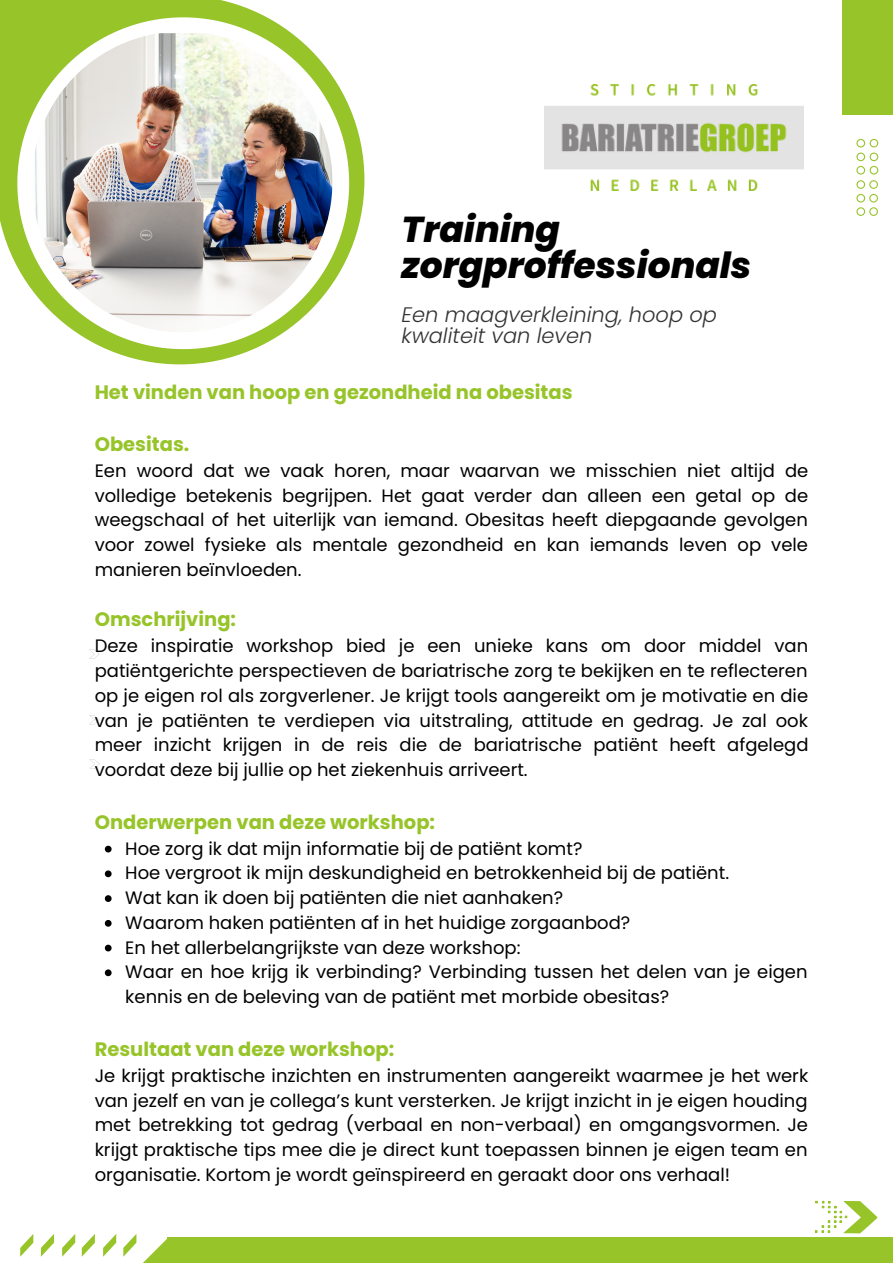
<style>
.page{position:relative;width:893px;height:1264px;background:#fff}
.page>*{position:absolute;margin:0;border:0;box-sizing:border-box;transform-origin:0 0}
.t1{font:italic 800 36px/36px "Poppins";color:#000}
.t2{font:italic 300 21px/20.2px "Poppins";color:#333}
.t3{font:700 19.5px "Poppins";color:#96c429}
.t4{font:18px/24.8px "Poppins";color:#000;text-align:justify}
</style>
<div class="page">
<svg style="left:0;top:0;width:364px;height:364px"></svg>
<svg style="left:18px;top:18px;width:331px;height:331px"></svg>
<img style="left:32px;top:31px;width:300px;height:301px;border-radius:50%">
<svg style="left:105px;top:845px;width:7px;height:7px"></svg>
<svg style="left:105px;top:870px;width:7px;height:7px"></svg>
<svg style="left:105px;top:895px;width:7px;height:7px"></svg>
<svg style="left:105px;top:920px;width:7px;height:6px"></svg>
<svg style="left:105px;top:944px;width:7px;height:7px"></svg>
<svg style="left:105px;top:969px;width:7px;height:7px"></svg>
<svg style="left:89px;top:649px;width:10px;height:9px"></svg>
<svg style="left:89px;top:715px;width:10px;height:9px"></svg>
<svg style="left:90px;top:759px;width:10px;height:9px"></svg>
<svg style="left:20px;top:1234px;width:13px;height:22px"></svg>
<svg style="left:41px;top:1234px;width:13px;height:22px"></svg>
<svg style="left:123px;top:1234px;width:13px;height:22px"></svg>
<svg style="left:103px;top:1234px;width:13px;height:22px"></svg>
<svg style="left:82px;top:1234px;width:13px;height:22px"></svg>
<svg style="left:62px;top:1234px;width:13px;height:22px"></svg>
<div style="left:167px;top:1237px;width:725px;height:25px;background:#96c429"></div>
<svg style="left:144px;top:1239px;width:23px;height:23px"></svg>
<svg style="left:856px;top:139px;width:22px;height:35px"></svg>
<svg style="left:856px;top:180px;width:21px;height:36px"></svg>
<svg style="left:814px;top:1200px;width:63px;height:33px"></svg>
<div style="left:841px;top:0;width:51px;height:114px;background:#96c429"></div>
<img style="left:544px;top:85px;width:259px;height:106px">
<p class="t1" style="left:401px;top:211px;width:351px">Training zorgproffessionals</p>
<p class="t2" style="left:401px;top:305px;width:317px">Een maagverkleining, hoop op kwaliteit van leven</p>
<p class="t3" style="left:95px;top:379px;width:479px">Het vinden van hoop en gezondheid na obesitas</p>
<p class="t3" style="left:95px;top:430px;width:96px">Obesitas.</p>
<p class="t4" style="left:95px;top:458px;width:715px">Een woord dat we vaak horen, maar waarvan we misschien niet altijd de volledige betekenis begrijpen. Het gaat verder dan alleen een getal op de weegschaal of het uiterlijk van iemand. Obesitas heeft diepgaande gevolgen voor zowel fysieke als mentale gezondheid en kan iemands leven op vele manieren beïnvloeden.</p>
<p class="t3" style="left:95px;top:606px;width:143px">Omschrijving:</p>
<p class="t4" style="left:95px;top:633px;width:715px">Deze inspiratie workshop bied je een unieke kans om door middel van patiëntgerichte perspectieven de bariatrische zorg te bekijken en te reflecteren op je eigen rol als zorgverlener. Je krijgt tools aangereikt om je motivatie en die van je patiënten te verdiepen via uitstraling, attitude en gedrag. Je zal ook meer inzicht krijgen in de reis die de bariatrische patiënt heeft afgelegd voordat deze bij jullie op het ziekenhuis arriveert.</p>
<p class="t3" style="left:95px;top:808px;width:342px">Onderwerpen van deze workshop:</p>
<p class="t4" style="left:125px;top:836px;width:458px">Hoe zorg ik dat mijn informatie bij de patiënt komt?</p>
<p class="t4" style="left:125px;top:860px;width:605px">Hoe vergroot ik mijn deskundigheid en betrokkenheid bij de patiënt.</p>
<p class="t4" style="left:125px;top:885px;width:439px">Wat kan ik doen bij patiënten die niet aanhaken?</p>
<p class="t4" style="left:125px;top:910px;width:506px">Waarom haken patiënten af in het huidige zorgaanbod?</p>
<p class="t4" style="left:125px;top:935px;width:396px">En het allerbelangrijkste van deze workshop:</p>
<p class="t4" style="left:125px;top:959px;width:683px">Waar en hoe krijg ik verbinding? Verbinding tussen het delen van je eigen kennis en de beleving van de patiënt met morbide obesitas?</p>
<p class="t3" style="left:95px;top:1035px;width:301px">Resultaat van deze workshop:</p>
<p class="t4" style="left:95px;top:1063px;width:715px">Je krijgt praktische inzichten en instrumenten aangereikt waarmee je het werk van jezelf en van je collega’s kunt versterken. Je krijgt inzicht in je eigen houding met betrekking tot gedrag (verbaal en non-verbaal) en omgangsvormen. Je krijgt praktische tips mee die je direct kunt toepassen binnen je eigen team en organisatie. Kortom je wordt geïnspireerd en geraakt door ons verhaal!</p>
</div>
